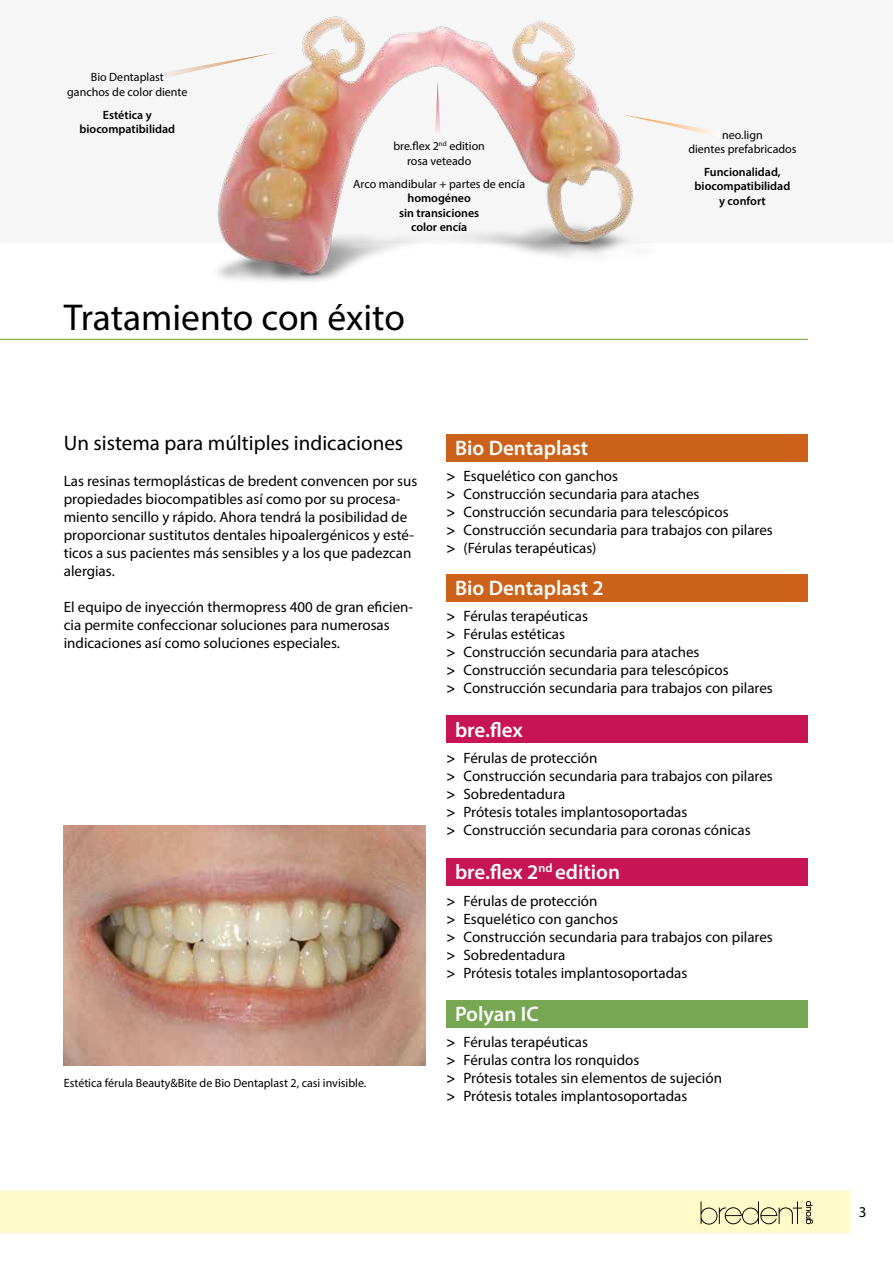
<style>
.page{position:relative;width:893px;height:1263px;background:#fff}
.page>*{position:absolute;margin:0;border:0;box-sizing:border-box;transform-origin:0 0}
.t1{font:37.5px "Myriad Pro";color:#000}
.t2{font:600 21px "Myriad Pro";color:#fff}
.t3{font:21px "Myriad Pro";color:#000}
.t4{font:15px/18px "Myriad Pro";color:#000}
.t5{font:12px/14.4px "Myriad Pro";color:#000;text-align:center}
.t6{font:600 12px/14.4px "Myriad Pro";color:#000;text-align:center}
.s1{font-weight:600}
</style>
<div class="page">
<div style="left:0;top:1191px;width:850px;height:42px;background:#fffac7"></div>
<div style="left:701px;top:1208px;width:15px;height:15px;background:#fffac7;border-radius:50%"></div>
<div style="left:743px;top:1208px;width:15px;height:15px;background:#fffac7;border-radius:50%"></div>
<img style="left:217px;top:16px;width:427px;height:266px">
<svg style="left:165px;top:48px;width:131px;height:31px"></svg>
<svg style="left:434px;top:72px;width:7px;height:63px"></svg>
<svg style="left:604px;top:110px;width:115px;height:28px"></svg>
<div style="left:446px;top:434px;width:361px;height:27px;background:#cc621a"></div>
<div style="left:446px;top:574px;width:361px;height:28px;background:#cc621a"></div>
<div style="left:446px;top:716px;width:361px;height:27px;background:#c71553"></div>
<div style="left:446px;top:858px;width:361px;height:28px;background:#c71553"></div>
<div style="left:446px;top:1000px;width:361px;height:28px;background:#78a754"></div>
<hr style="left:0;top:339px;width:808px;height:1px;background:#6ba230">
<img style="left:64px;top:825px;width:361px;height:241px">
<p class="t5" style="left:67px;top:70px;width:122px">Bio Dentaplast<br>ganchos de color diente</p>
<p class="t6" style="left:79px;top:108px;width:97px">Estética y biocompatibilidad</p>
<p class="t5" style="left:393px;top:140px;width:93px">bre.flex 2<sup>nd</sup> edition rosa veteado</p>
<p class="t5" style="left:353px;top:177px;width:173px">Arco mandibular + partes de encía</p>
<p class="t6" style="left:399px;top:191px;width:82px">homogéneo sin transiciones color encía</p>
<h1 class="t1" style="left:64px;top:299px;width:343px">Tratamiento con éxito</h1>
<p class="t5" style="left:688px;top:128px;width:110px">neo.lign<br>dientes prefabricados</p>
<p class="t6" style="left:695px;top:165px;width:97px">Funcionalidad, biocompatibilidad y confort</p>
<h2 class="t3" style="left:64px;top:432px;width:341px">Un sistema para múltiples indicaciones</h2>
<p class="t4" style="left:64px;top:472px;width:355px">Las resinas termoplásticas de bredent convencen por sus propiedades biocompatibles así como por su procesa&shy;miento sencillo y rápido. Ahora tendrá la posibilidad de proporcionar sustitutos dentales hipoalergénicos y esté&shy;ticos a sus pacientes más sensibles y a los que padezcan alergias.</p>
<p class="t4" style="left:64px;top:598px;width:351px">El equipo de inyección thermopress 400 de gran eficien&shy;cia permite confeccionar soluciones para numerosas indicaciones así como soluciones especiales.</p>
<p class="t5" style="left:64px;top:1076px;width:304px">Estética férula Beauty&amp;Bite de Bio Dentaplast 2, casi invisible.</p>
<h2 class="t2" style="left:455px;top:437px;width:135px">Bio Dentaplast</h2>
<p class="t4" style="left:446px;top:467px;width:328px"><span class="s1">&gt;</span> Esquelético con ganchos<br><span class="s1">&gt;</span> Construcción secundaria para ataches<br><span class="s1">&gt;</span> Construcción secundaria para telescópicos<br><span class="s1">&gt;</span> Construcción secundaria para trabajos con pilares <span class="s1">&gt;</span> (Férulas terapéuticas)</p>
<h2 class="t2" style="left:455px;top:578px;width:150px">Bio Dentaplast 2</h2>
<p class="t4" style="left:446px;top:608px;width:328px"><span class="s1">&gt;</span> Férulas terapéuticas<br><span class="s1">&gt;</span> Férulas estéticas<br><span class="s1">&gt;</span> Construcción secundaria para ataches<br><span class="s1">&gt;</span> Construcción secundaria para telescópicos<br><span class="s1">&gt;</span> Construcción secundaria para trabajos con pilares</p>
<h2 class="t2" style="left:455px;top:719px;width:69px">bre.flex</h2>
<p class="t4" style="left:446px;top:749px;width:328px"><span class="s1">&gt;</span> Férulas de protección<br><span class="s1">&gt;</span> Construcción secundaria para trabajos con pilares <span class="s1">&gt;</span> Sobredentadura<br><span class="s1">&gt;</span> Prótesis totales implantosoportadas<br><span class="s1">&gt;</span> Construcción secundaria para coronas cónicas</p>
<h2 class="t2" style="left:455px;top:861px;width:167px">bre.flex 2<sup>nd</sup> edition</h2>
<p class="t4" style="left:446px;top:892px;width:328px"><span class="s1">&gt;</span> Férulas de protección<br><span class="s1">&gt;</span> Esquelético con ganchos<br><span class="s1">&gt;</span> Construcción secundaria para trabajos con pilares <span class="s1">&gt;</span> Sobredentadura<br><span class="s1">&gt;</span> Prótesis totales implantosoportadas</p>
<h2 class="t2" style="left:455px;top:1004px;width:85px">Polyan IC</h2>
<p class="t4" style="left:446px;top:1034px;width:277px"><span class="s1">&gt;</span> Férulas terapéuticas<br><span class="s1">&gt;</span> Férulas contra los ronquidos<br><span class="s1">&gt;</span> Prótesis totales sin elementos de sujeción <span class="s1">&gt;</span> Prótesis totales implantosoportadas</p>
<p class="t4" style="left:859px;top:1204px;width:9px">3</p>
</div>
